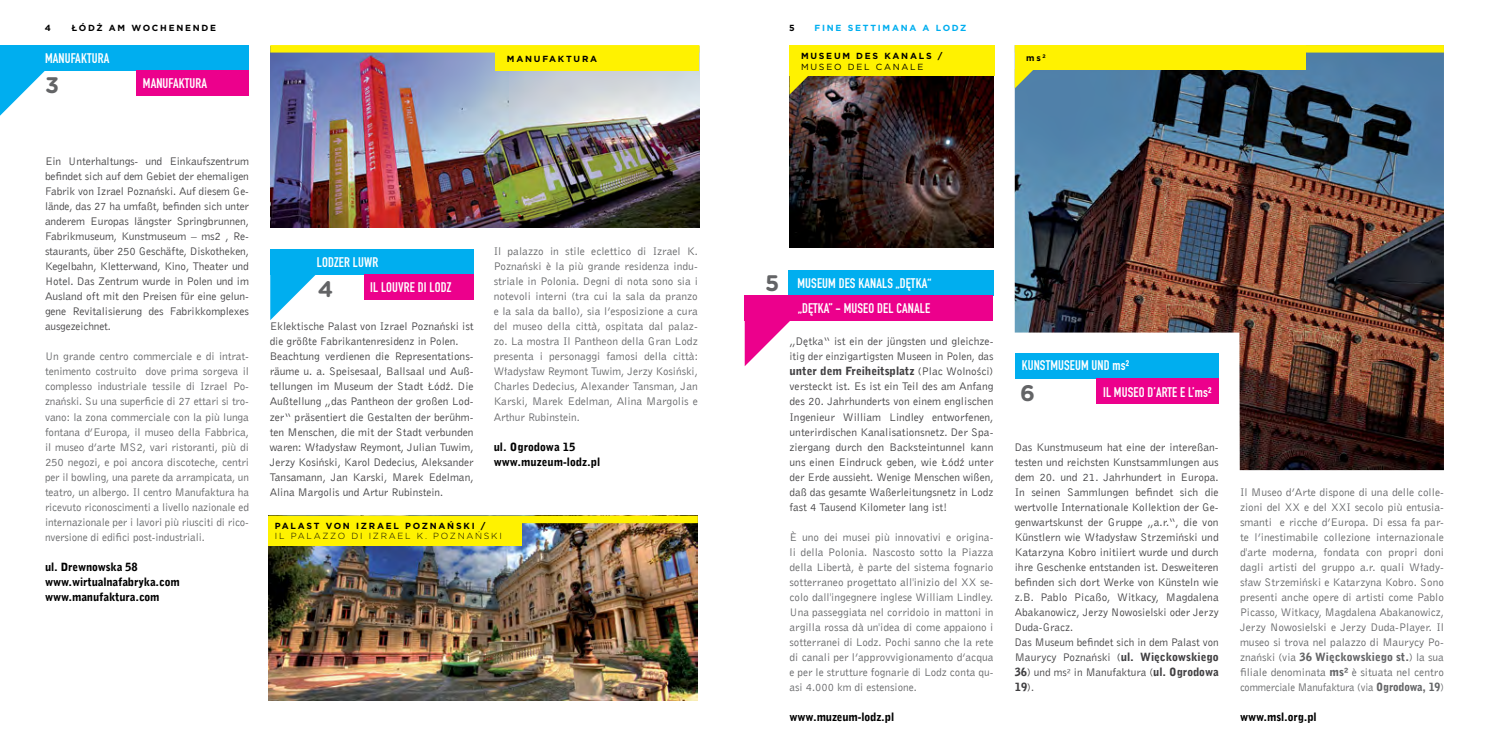
<style>
.page{position:relative;width:1489px;height:745px;background:#fff}
.page>*{position:absolute;margin:0;border:0;box-sizing:border-box;transform-origin:0 0}
.t1{font:700 22.5px "Gotham Rounded";color:#636466}
.t2{font:13.75px "DIN Engschrift LT";letter-spacing:.01em;color:#fff}
.t3{font:11.25px/15px "Bell Gothic EU";color:#414042}
.t4{font:11.25px/15px "Bell Gothic EU";color:#636466;text-align:justify}
.t5{font:11.25px/15px "Bell Gothic Blk EU";letter-spacing:-.01em;color:#000}
.t6{font:11.25px "Bell Gothic Blk EU";color:#414042}
.t7{font:11.25px "Bell Gothic Blk EU";color:#636466}
.t8{font:700 8.88px "Gotham";letter-spacing:.2em;color:#000}
.t9{font:300 8.88px "Gotham";letter-spacing:.2em;color:#000}
.t10{font:700 8.88px "Gotham";letter-spacing:.2em;color:#00aeef}
.t11{font:8.88px "Gotham";letter-spacing:.2em;color:#000}
.s1{font-family:"Bell Gothic EU"}
.s2{font-family:"Bell Gothic Blk EU"}
</style>
<div class="page">
<div style="left:0;top:45px;width:249px;height:25px;background:#00aeef"></div>
<div style="left:788px;top:270px;width:205px;height:25px;background:#00aeef"></div>
<div style="left:270px;top:249px;width:203px;height:25px;background:#00aeef"></div>
<div style="left:136px;top:70px;width:113px;height:25px;background:#ec008c"></div>
<div style="left:744px;top:295px;width:249px;height:25px;background:#ec008c"></div>
<div style="left:364px;top:274px;width:109px;height:25px;background:#ec008c"></div>
<svg style="left:0;top:70px;width:46px;height:46px"></svg>
<svg style="left:270px;top:274px;width:46px;height:46px"></svg>
<svg style="left:744px;top:320px;width:46px;height:46px"></svg>
<img style="left:270px;top:53px;width:429px;height:175px">
<img style="left:789px;top:76px;width:204px;height:172px">
<img style="left:269px;top:523px;width:429px;height:177px">
<div style="left:495px;top:46px;width:204px;height:24px;background:#fff200"></div>
<div style="left:789px;top:45px;width:205px;height:31px;background:#fff200"></div>
<div style="left:269px;top:515px;width:253px;height:30px;background:#fff200"></div>
<svg style="left:789px;top:76px;width:19px;height:18px"></svg>
<div style="left:269px;top:515px;width:429px;height:8px;background:#fff200"></div>
<img style="left:1014px;top:53px;width:429px;height:417px">
<div style="left:1014px;top:45px;width:291px;height:24px;background:#fff200"></div>
<svg style="left:1014px;top:69px;width:20px;height:19px"></svg>
<div style="left:1014px;top:45px;width:429px;height:8px;background:#fff200"></div>
<div style="left:270px;top:45px;width:429px;height:8px;background:#fff200"></div>
<p class="t8" style="left:45px;top:22px;width:8px">4</p>
<p class="t8" style="left:72px;top:22px;width:146px">ŁÓDŻ AM WOCHENENDE</p>
<p class="t8" style="left:789px;top:22px;width:7px">5</p>
<p class="t10" style="left:814px;top:22px;width:153px">FINE SETTIMANA A LODZ</p>
<p class="t2" style="left:45px;top:50px;width:15px">MANUFAKTURA</p>
<h1 class="t1" style="left:45px;top:68px;width:15px">3</h1>
<p class="t2" style="left:143px;top:75px;width:15px">MANUFAKTURA</p>
<p class="t8" style="left:507px;top:53px;width:92px">MANUFAKTURA</p>
<p class="t8" style="left:801px;top:50px;width:9px">MUSEUM</p>
<p class="t8" style="left:856px;top:50px;width:8px">DES</p>
<p class="t8" style="left:884px;top:50px;width:9px">KANA</p>
<p class="t8" style="left:918px;top:50px;width:25px">LS /</p>
<p class="t11" style="left:801px;top:61px;width:124px">MUSEO DEL CANALE</p>
<p class="t8" style="left:1026px;top:52px;width:21px">MS<sup>2</sup></p>
<p class="t3" style="left:45px;top:153px;width:205px;text-align:justify">Ein Unterhaltungs- und Einkaufszentrum befindet sich auf dem Gebiet der ehemaligen Fabrik von Izrael Poznański. Auf diesem Ge&shy;lände, das 27 ha umfaßt, befinden sich unter anderem Europas längster Springbrunnen, Fabrikmuseum, Kunstmuseum – ms2 , Re&shy;staurants, über 250 Geschäfte, Diskotheken, Kegelbahn, Kletterwand, Kino, Theater und Hotel. Das Zentrum wurde in Polen und im Ausland oft mit den Preisen für eine gelun&shy;gene Revitalisierung des Fabrikkomplexes ausgezeichnet.</p>
<p class="t4" style="left:45px;top:348px;width:205px">Un grande centro commerciale e di intrat&shy;tenimento costruito dove prima sorgeva il complesso industriale tessile di Izrael Po&shy;znański. Su una superficie di 27 ettari si tro&shy;vano: la zona commerciale con la più lunga fontana d’Europa, il museo della Fabbrica, il museo d’arte MS2, vari ristoranti, più di 250 negozi, e poi ancora discoteche, centri per il bowling, una parete da arrampicata, un teatro, un albergo. Il centro Manufaktura ha ricevuto riconoscimenti a livello nazionale ed internazionale per i lavori più riusciti di rico&shy;nversione di edifici post-industriali.</p>
<p class="t5" style="left:45px;top:559px;width:136px">ul. Drewnowska 58 www.wirtualnafabryka.com www.manufaktura.com</p>
<p class="t4" style="left:493px;top:243px;width:206px">Il palazzo in stile eclettico di Izrael K.<br>Poznański è la più grande residenza indu&shy;striale in Polonia. Degni di nota sono sia i notevoli interni (tra cui la sala da pranzo e la sala da ballo), sia l’esposizione a cura del museo della città, ospitata dal palaz&shy;zo. La mostra Il Pantheon della Gran Lodz presenta i personaggi famosi della città:<br>Władysław Reymont Tuwim, Jerzy Kosiński, Charles Dedecius, Alexander Tansman, Jan Karski, Marek Edelman, Alina Margolis e Arthur Rubinstein.</p>
<p class="t5" style="left:493px;top:439px;width:108px">ul. Ogrodowa 15 www.muzeum-lodz.pl</p>
<p class="t2" style="left:317px;top:254px;width:63px">LODZER LUWR</p>
<h1 class="t1" style="left:318px;top:273px;width:17px">4</h1>
<h1 class="t1" style="left:765px;top:266px;width:16px">5</h1>
<p class="t2" style="left:370px;top:279px;width:83px">IL LOUVRE DI LODZ</p>
<p class="t3" style="left:270px;top:318px;width:205px">Eklektische Palast von Izrael Poznański ist die größte Fabrikantenresidenz in Polen.<br>Beachtung verdienen die Representations&shy;räume u. a. Speisesaal, Ballsaal und Auß&shy;tellungen im Museum der Stadt Łódź. Die Außtellung „das Pantheon der großen Lod&shy;zer“ präsentiert die Gestalten der berühm&shy;ten Menschen, die mit der Stadt verbunden waren: Władysław Reymont, Julian Tuwim, Jerzy Kosiński, Karol Dedecius, Aleksander Tansamann, Jan Karski, Marek Edelman, Alina Margolis und Artur Rubinstein.</p>
<p class="t8" style="left:275px;top:519px;width:212px">PAL AST VON I ZRAEL P OZNAŃSKI /</p>
<p class="t9" style="left:275px;top:530px;width:25px">IL PALA</p>
<p class="t9" style="left:322px;top:530px;width:35px">ZZO DI</p>
<p class="t9" style="left:368px;top:530px;width:21px">IZRAEL</p>
<p class="t9" style="left:417px;top:530px;width:74px">K. POZNA ŃSKI</p>
<p class="t2" style="left:797px;top:275px;width:135px">MUSEUM DES KANALS „DĘTKA“</p>
<p class="t2" style="left:798px;top:300px;width:134px">„DĘTKA” - MUSEO DEL CANALE</p>
<p class="t3" style="left:789px;top:333px;width:205px">„Dętka“ ist ein der jüngsten und gleichze&shy;itig der einzigartigsten Museen in Polen, das</p>
<p class="t6" style="left:789px;top:364px;width:205px">unter dem Freiheitsplatz <span class="s1">(Plac Wolności)</span></p>
<p class="t3" style="left:789px;top:378px;width:205px;text-align:justify">versteckt ist. Es ist ein Teil des am Anfang des 20. Jahrhunderts von einem englischen Ingenieur William Lindley entworfenen, unterirdischen Kanalisationsnetz. Der Spa&shy;ziergang durch den Backsteintunnel kann uns einen Eindruck geben, wie Łódź unter der Erde aussieht. Wenige Menschen wißen, daß das gesamte Waßerleitungsnetz in Lodz fast 4 Tausend Kilometer lang ist!</p>
<p class="t4" style="left:789px;top:528px;width:205px">È uno dei musei più innovativi e origina&shy;li della Polonia. Nascosto sotto la Piazza della Libertà, è parte del sistema fognario sotterraneo progettato all'inizio del XX se&shy;colo dall'ingegnere inglese William Lindley.<br>Una passeggiata nel corridoio in mattoni in argilla rossa dà un'idea di come appaiono i sotterranei di Lodz. Pochi sanno che la rete di canali per l’approvvigionamento d’acqua e per le strutture fognarie di Lodz conta qu&shy;asi 4.000 km di estensione.</p>
<p class="t5" style="left:789px;top:709px;width:106px">www.muzeum-lodz.pl</p>
<p class="t2" style="left:1021px;top:357px;width:109px">KUNSTMUSEUM UND MS2</p>
<h1 class="t1" style="left:1020px;top:376px;width:16px">6</h1>
<p class="t2" style="left:1103px;top:383px;width:110px">IL MUSEO D’ARTE E L’MS2</p>
<p class="t3" style="left:1014px;top:438px;width:205px">Das Kunstmuseum hat eine der intereßan&shy;testen und reichsten Kunstsammlungen aus dem 20. und 21. Jahrhundert in Europa.<br>In seinen Sammlungen befindet sich die wertvolle Internationale Kollektion der Ge&shy;genwartskunst der Gruppe „a.r.“, die von Künstlern wie Władysław Strzemiński und Katarzyna Kobro initiiert wurde und durch ihre Geschenke entstanden ist. Desweiteren befinden sich dort Werke von Künsteln wie z.B. Pablo Picaßo, Witkacy, Magdalena Abakanowicz, Jerzy Nowosielski oder Jerzy Duda-Gracz.<br>Das Museum befindet sich in dem Palast von Maurycy Poznański (<span class="s2">ul. Więckowskiego</span></p>
<p class="t3" style="left:1014px;top:663px;width:205px"><span class="s2">36</span>) und ms² in Manufaktura (<span class="s2">ul. Ogrodowa</span></p>
<p class="t6" style="left:1014px;top:679px;width:21px">19<span class="s1">).</span></p>
<p class="t4" style="left:1239px;top:483px;width:205px">Il Museo d’Arte dispone di una delle colle&shy;zioni del XX e del XXI secolo più entusia&shy;smanti e ricche d’Europa. Di essa fa par&shy;te l’inestimabile collezione internazionale d'arte moderna, fondata con propri doni dagli artisti del gruppo a.r. quali Włady&shy;sław Strzemiński e Katarzyna Kobro. Sono presenti anche opere di artisti come Pablo Picasso, Witkacy, Magdalena Abakanowicz, Jerzy Nowosielski e Jerzy Duda-Player. Il museo si trova nel palazzo di Maurycy Po-</p>
<p class="t7" style="left:1239px;top:649px;width:205px"><span class="s1">znański (via</span> 36 Więckowskiego st.<span class="s1">) la sua</span></p>
<p class="t4" style="left:1239px;top:663px;width:205px">filiale denominata <span class="s2">ms²</span> è situata nel centro commerciale Manufaktura (via <span class="s2">Ogrodowa, 19</span>)</p>
<p class="t5" style="left:1239px;top:709px;width:78px">www.msl.org.pl</p>
</div>
